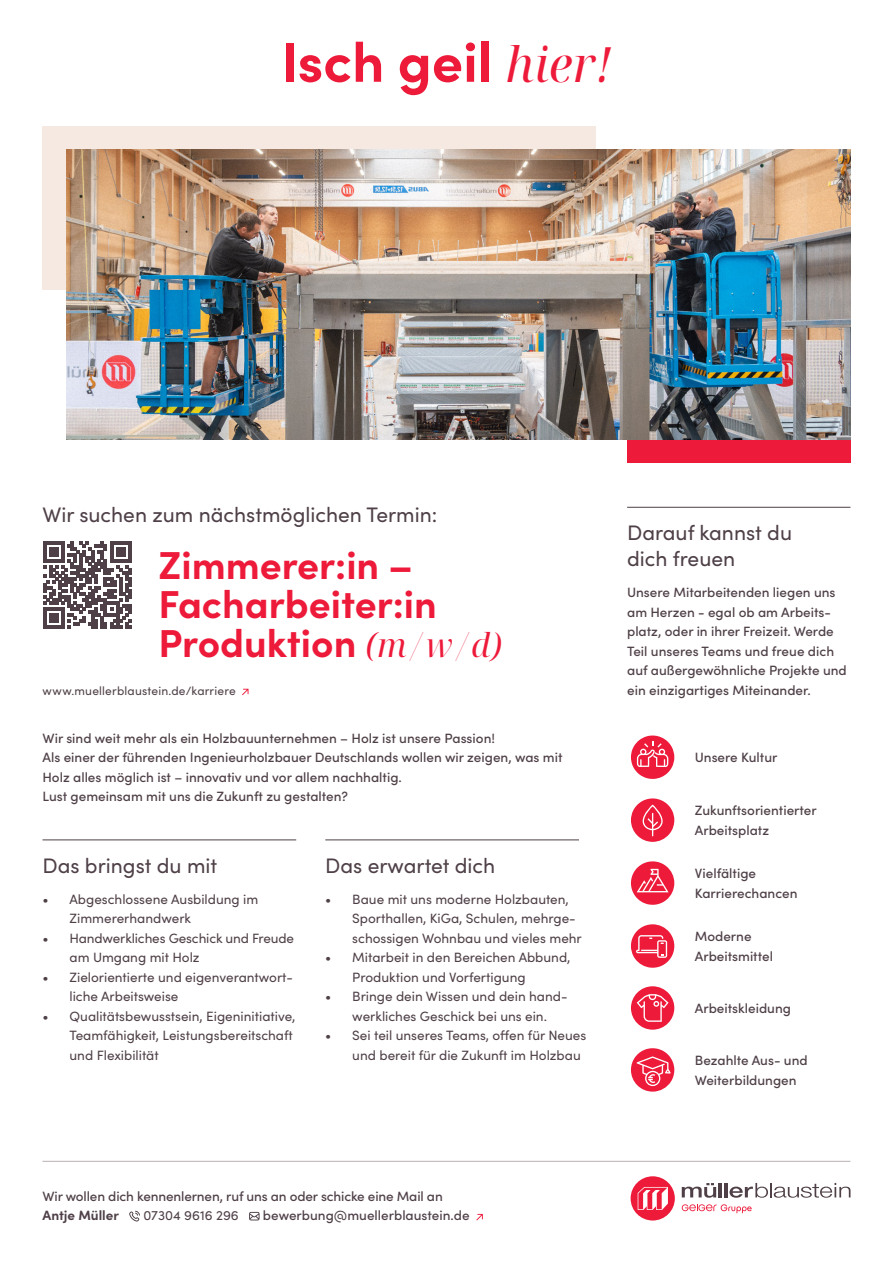
<style>
.page{position:relative;width:893px;height:1263px;background:#fff}
.page>*{position:absolute;margin:0;border:0;box-sizing:border-box;transform-origin:0 0}
.t1{font:700 55.65px "Sofia Pro";color:#ed1a3a}
.t2{font:700 39px/39px "Sofia Pro";color:#ed1a3a}
.t3{font:21px/25.5px "Sofia Pro";color:#4f4048}
.t4{font:500 13.5px/19.5px "Sofia Pro";color:#4f4048}
.t5{font:13.5px/19.5px "Sofia Pro";color:#4f4048}
.t6{font:700 13.5px "Sofia Pro";color:#4f4048}
.t7{font:12px "Sofia Pro";letter-spacing:.015em;color:#4f4048}
.s1{font-family:"Noto Serif Display";font-weight:400;font-style:italic;font-size:48.6px}
.s2{font-family:"Noto Serif Display";font-weight:400;font-style:italic;font-size:33px}
</style>
<div class="page">
<div style="left:43px;top:126px;width:553px;height:164px;background:#f5e9e1"></div>
<div style="left:627px;top:440px;width:223px;height:22px;background:#ed1a3a"></div>
<hr style="left:627px;top:507px;width:223px;height:1px;background:#4f4048">
<svg style="left:631px;top:986px;width:43px;height:44px"></svg>
<svg style="left:631px;top:735px;width:43px;height:44px"></svg>
<svg style="left:631px;top:924px;width:43px;height:44px"></svg>
<svg style="left:631px;top:1048px;width:43px;height:43px"></svg>
<svg style="left:631px;top:798px;width:43px;height:44px"></svg>
<svg style="left:631px;top:861px;width:43px;height:44px"></svg>
<hr style="left:43px;top:1161px;width:807px;height:1px;background:#b7afb3">
<svg style="left:682px;top:1183px;width:34px;height:15px"></svg>
<hr style="left:719px;top:1183px;width:3px;height:14px;background:#4f4048">
<hr style="left:724px;top:1183px;width:3px;height:14px;background:#4f4048">
<svg style="left:729px;top:1183px;width:121px;height:15px"></svg>
<svg style="left:682px;top:1204px;width:70px;height:9px"></svg>
<div style="left:631px;top:1176px;width:44px;height:44px;background:#ed1a3a;border-radius:50%"></div>
<svg style="left:638px;top:1187px;width:30px;height:23px"></svg>
<svg style="left:129px;top:1211px;width:11px;height:10px"></svg>
<svg style="left:249px;top:1212px;width:11px;height:8px"></svg>
<svg style="left:476px;top:1214px;width:7px;height:6px"></svg>
<img style="left:67px;top:150px;width:783px;height:290px">
<svg style="left:242px;top:689px;width:6px;height:6px"></svg>
<svg style="left:43px;top:541px;width:89px;height:88px"></svg>
<svg style="left:44px;top:541px;width:87px;height:87px"></svg>
<hr style="left:325px;top:839px;width:254px;height:1px;background:#4f4048">
<hr style="left:43px;top:839px;width:253px;height:1px;background:#4f4048">
<h1 class="t1" style="left:281px;top:19px;width:333px">Isch geil <span class="s1">hier!</span></h1>
<h3 class="t3" style="left:43px;top:501px;width:396px">Wir suchen zum nächstmöglichen Termin:</h3>
<h2 class="t2" style="left:159px;top:543px;width:345px">Zimmerer:in –<br>Facharbeiter:in<br>Produktion <span class="s2">(m / w / d)</span></h2>
<p class="t7" style="left:43px;top:682px;width:195px">www.muellerblaustein.de/karriere</p>
<p class="t4" style="left:43px;top:727px;width:522px">Wir sind weit mehr als ein Holzbauunternehmen – Holz ist unsere Passion!<br>Als einer der führenden Ingenieurholzbauer Deutschlands wollen wir zeigen, was mit Holz alles möglich ist – innovativ und vor allem nachhaltig.<br>Lust gemeinsam mit uns die Zukunft zu gestalten?</p>
<h3 class="t3" style="left:43px;top:852px;width:176px">Das bringst du mit</h3>
<p class="t5" style="left:70px;top:889px;width:190px;text-indent:-27px">• Abgeschlossene Ausbildung im<br>Zimmererhandwerk</p>
<p class="t5" style="left:70px;top:928px;width:226px;text-indent:-27px">• Handwerkliches Geschick und Freude am Umgang mit Holz</p>
<p class="t5" style="left:70px;top:967px;width:225px;text-indent:-27px">• Zielorientierte und eigenverantwort&shy;liche Arbeitsweise</p>
<p class="t5" style="left:70px;top:1006px;width:228px;text-indent:-27px">• Qualitätsbewusstsein, Eigeninitiative,<br>Teamfähigkeit, Leistungsbereitschaft und Flexibilität</p>
<h3 class="t3" style="left:325px;top:852px;width:172px">Das erwartet dich</h3>
<p class="t5" style="left:352px;top:889px;width:231px;text-indent:-27px">• Baue mit uns moderne Holzbauten,<br>Sporthallen, KiGa, Schulen, mehrge&shy;schossigen Wohnbau und vieles mehr</p>
<p class="t5" style="left:352px;top:947px;width:220px;text-indent:-27px">• Mitarbeit in den Bereichen Abbund,<br>Produktion und Vorfertigung</p>
<p class="t5" style="left:325px;top:986px;width:244px;text-align:center">• Bringe dein Wissen und dein hand&shy;werkliches Geschick bei uns ein.</p>
<p class="t5" style="left:352px;top:1025px;width:235px;text-indent:-27px">• Sei teil unseres Teams, offen für Neues und bereit für die Zukunft im Holzbau</p>
<p class="t4" style="left:43px;top:1186px;width:402px">Wir wollen dich kennenlernen, ruf uns an oder schicke eine Mail an</p>
<p class="t6" style="left:43px;top:1205px;width:78px">Antje Müller</p>
<p class="t5" style="left:143px;top:1205px;width:97px">07304 9616 296</p>
<p class="t4" style="left:263px;top:1205px;width:208px">bewerbung@muellerblaustein.de</p>
<h3 class="t3" style="left:627px;top:519px;width:167px">Darauf kannst du dich freuen</h3>
<p class="t4" style="left:627px;top:582px;width:221px">Unsere Mitarbeitenden liegen uns am Herzen - egal ob am Arbeits&shy;platz, oder in ihrer Freizeit. Werde Teil unseres Teams und freue dich auf außergewöhnliche Projekte und ein einzigartiges Miteinander.</p>
<p class="t4" style="left:695px;top:747px;width:84px">Unsere Kultur</p>
<p class="t4" style="left:695px;top:800px;width:123px">Zukunftsorientierter<br>Arbeitsplatz</p>
<p class="t4" style="left:695px;top:863px;width:104px">Vielfältige<br>Karrierechancen</p>
<p class="t4" style="left:695px;top:926px;width:80px">Moderne<br>Arbeitsmittel</p>
<p class="t4" style="left:695px;top:997px;width:98px">Arbeitskleidung</p>
<p class="t4" style="left:695px;top:1050px;width:114px">Bezahlte Aus- und<br>Weiterbildungen</p>
</div>
